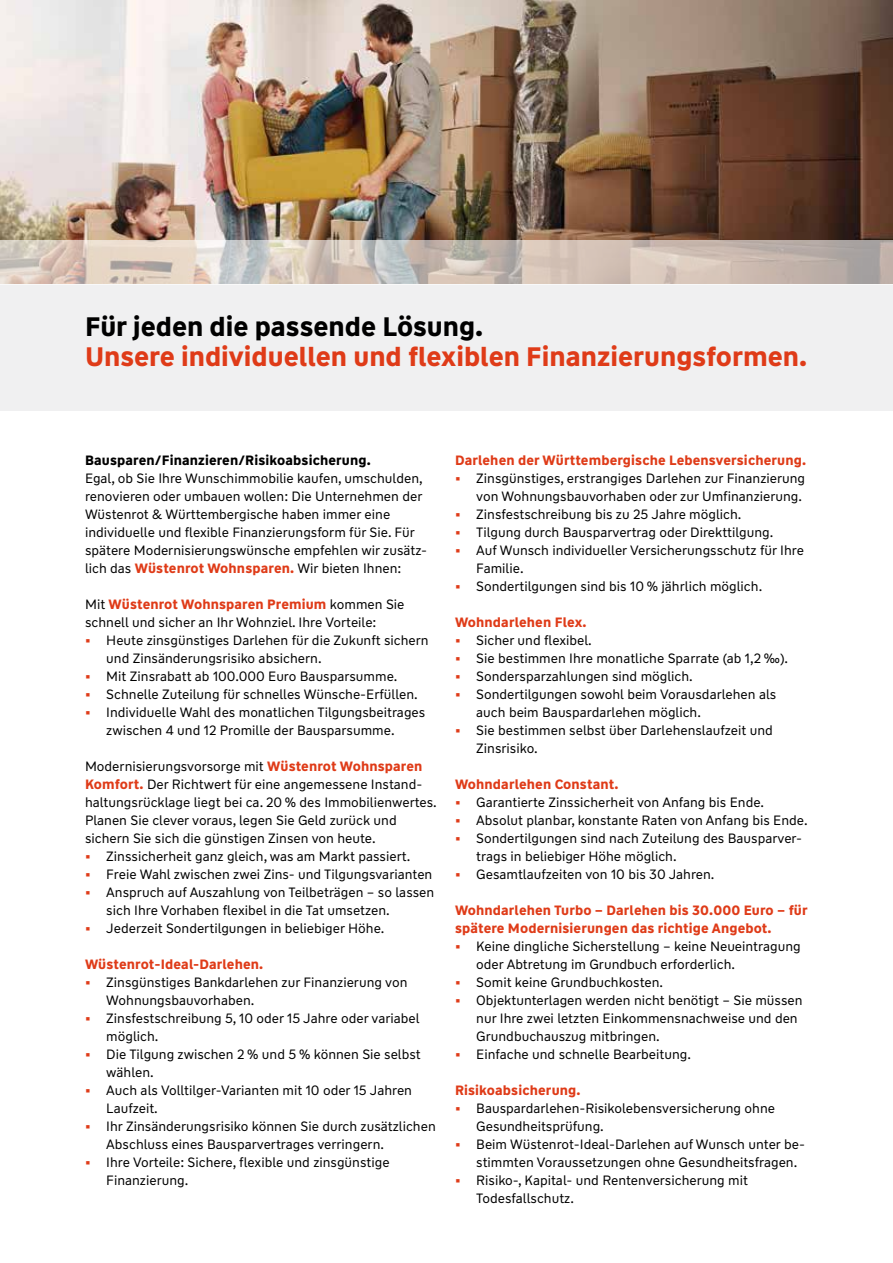
<style>
.page{position:relative;width:893px;height:1263px;background:#fff}
.page>*{position:absolute;margin:0;border:0;box-sizing:border-box;transform-origin:0 0}
.t1{font:700 26.7px "WW Type";color:#df3b18}
.t2{font:700 26.7px "WW Type";color:#000}
.t3{font:13.5px/18px "WW Type";color:#000}
.t4{font:700 13.5px/18px "WW Type";letter-spacing:.01em;color:#df3b18}
.t5{font:700 13.5px "WW Type";letter-spacing:.01em;color:#000}
.s1{font-weight:700;color:#df3b18}
</style>
<div class="page">
<img style="left:0;top:0;width:893px;height:241px">
<div style="left:0;top:285px;width:893px;height:126px;background:#f0f0f1"></div>
<svg style="left:0;top:241px;width:893px;height:43px;background:#cec1b8"></svg>
<h1 class="t2" style="left:85px;top:309px;width:400px">Für jeden die passende Lösung.</h1>
<h1 class="t1" style="left:85px;top:339px;width:724px">Unsere individuellen und flexiblen Finanzierungsformen.</h1>
<p class="t5" style="left:85px;top:451px;width:287px">Bausparen/Finanzieren/Risikoabsicherung.</p>
<p class="t3" style="left:85px;top:469px;width:344px">Egal, ob Sie Ihre Wunschimmobilie kaufen, umschulden, renovieren oder umbauen wollen: Die Unternehmen der Wüstenrot &amp; Württembergische haben immer eine individuelle und flexible Finanzierungsform für Sie. Für spätere Modernisierungswünsche empfehlen wir zusätz&shy;lich das <span class="s1">Wüstenrot Wohnsparen.</span> Wir bieten Ihnen:</p>
<p class="t3" style="left:85px;top:595px;width:321px">Mit <span class="s1">Wüstenrot Wohnsparen Premium</span> kommen Sie schnell und sicher an Ihr Wohnziel. Ihre Vorteile:</p>
<p class="t3" style="left:106px;top:631px;width:324px;text-indent:-21px"><span class="s1">•</span> Heute zinsgünstiges Darlehen für die Zukunft sichern und Zinsänderungsrisiko absichern.</p>
<p class="t3" style="left:85px;top:667px;width:314px"><span class="s1">•</span> Mit Zinsrabatt ab 100.000 Euro Bausparsumme.</p>
<p class="t3" style="left:85px;top:685px;width:334px"><span class="s1">•</span> Schnelle Zuteilung für schnelles Wünsche-Erfüllen.</p>
<p class="t3" style="left:106px;top:703px;width:320px;text-indent:-21px"><span class="s1">•</span> Individuelle Wahl des monatlichen Tilgungsbeitrages zwischen 4 und 12 Promille der Bausparsumme.</p>
<p class="t3" style="left:85px;top:757px;width:353px">Modernisierungsvorsorge mit <span class="s1">Wüstenrot Wohnsparen Komfort.</span> Der Richtwert für eine angemessene Instand&shy;haltungsrücklage liegt bei ca. 20 % des Immobilienwertes.<br>Planen Sie clever voraus, legen Sie Geld zurück und sichern Sie sich die günstigen Zinsen von heute.</p>
<p class="t3" style="left:85px;top:847px;width:327px"><span class="s1">•</span> Zinssicherheit ganz gleich, was am Markt passiert.</p>
<p class="t3" style="left:85px;top:865px;width:349px"><span class="s1">•</span> Freie Wahl zwischen zwei Zins- und Tilgungsvarianten</p>
<p class="t3" style="left:106px;top:883px;width:329px;text-indent:-21px"><span class="s1">•</span> Anspruch auf Auszahlung von Teilbeträgen – so lassen sich Ihre Vorhaben flexibel in die Tat umsetzen.</p>
<p class="t3" style="left:85px;top:919px;width:301px"><span class="s1">•</span> Jederzeit Sondertilgungen in beliebiger Höhe.</p>
<p class="t4" style="left:85px;top:955px;width:180px">Wüstenrot-Ideal-Darlehen.</p>
<p class="t3" style="left:106px;top:973px;width:303px;text-indent:-21px"><span class="s1">•</span> Zinsgünstiges Bankdarlehen zur Finanzierung von<br>Wohnungsbauvorhaben.</p>
<p class="t3" style="left:106px;top:1009px;width:315px;text-indent:-21px"><span class="s1">•</span> Zinsfestschreibung 5, 10 oder 15 Jahre oder variabel möglich.</p>
<p class="t3" style="left:106px;top:1045px;width:316px;text-indent:-21px"><span class="s1">•</span> Die Tilgung zwischen 2 % und 5 % können Sie selbst wählen.</p>
<p class="t3" style="left:106px;top:1081px;width:307px;text-indent:-21px"><span class="s1">•</span> Auch als Volltilger-Varianten mit 10 oder 15 Jahren<br>Laufzeit.</p>
<p class="t3" style="left:106px;top:1117px;width:331px;text-indent:-21px"><span class="s1">•</span> Ihr Zinsänderungsrisiko können Sie durch zusätzlichen<br>Abschluss eines Bausparvertrages verringern.</p>
<p class="t3" style="left:106px;top:1153px;width:285px;text-indent:-21px"><span class="s1">•</span> Ihre Vorteile: Sichere, flexible und zinsgünstige<br>Finanzierung.</p>
<p class="t4" style="left:455px;top:451px;width:353px">Darlehen der Württembergische Lebensversicherung.</p>
<p class="t3" style="left:455px;top:469px;width:352px;text-align:right"><span class="s1">•</span> Zinsgünstiges, erstrangiges Darlehen zur Finanzierung von Wohnungsbauvorhaben oder zur Umfinanzierung.</p>
<p class="t3" style="left:455px;top:505px;width:288px"><span class="s1">•</span> Zinsfestschreibung bis zu 25 Jahre möglich.</p>
<p class="t3" style="left:455px;top:523px;width:320px"><span class="s1">•</span> Tilgung durch Bausparvertrag oder Direkttilgung.</p>
<p class="t3" style="left:476px;top:541px;width:329px;text-indent:-21px"><span class="s1">•</span> Auf Wunsch individueller Versicherungsschutz für Ihre<br>Familie.</p>
<p class="t3" style="left:455px;top:577px;width:309px"><span class="s1">•</span> Sondertilgungen sind bis 10 % jährlich möglich.</p>
<p class="t4" style="left:455px;top:613px;width:133px">Wohndarlehen Flex.</p>
<p class="t3" style="left:455px;top:631px;width:138px"><span class="s1">•</span> Sicher und flexibel.</p>
<p class="t3" style="left:455px;top:649px;width:335px"><span class="s1">•</span> Sie bestimmen Ihre monatliche Sparrate (ab 1,2 ‰).</p>
<p class="t3" style="left:455px;top:667px;width:239px"><span class="s1">•</span> Sondersparzahlungen sind möglich.</p>
<p class="t3" style="left:476px;top:685px;width:302px;text-indent:-21px"><span class="s1">•</span> Sondertilgungen sowohl beim Vorausdarlehen als auch beim Bauspardarlehen möglich.</p>
<p class="t3" style="left:476px;top:721px;width:298px;text-indent:-21px"><span class="s1">•</span> Sie bestimmen selbst über Darlehenslaufzeit und<br>Zinsrisiko.</p>
<p class="t4" style="left:455px;top:775px;width:165px">Wohndarlehen Constant.</p>
<p class="t3" style="left:455px;top:793px;width:311px"><span class="s1">•</span> Garantierte Zinssicherheit von Anfang bis Ende.</p>
<p class="t3" style="left:455px;top:811px;width:354px"><span class="s1">•</span> Absolut planbar, konstante Raten von Anfang bis Ende.</p>
<p class="t3" style="left:476px;top:829px;width:327px;text-indent:-21px"><span class="s1">•</span> Sondertilgungen sind nach Zuteilung des Bausparver&shy;trags in beliebiger Höhe möglich.</p>
<p class="t3" style="left:455px;top:865px;width:261px"><span class="s1">•</span> Gesamtlaufzeiten von 10 bis 30 Jahren.</p>
<p class="t4" style="left:455px;top:901px;width:354px">Wohndarlehen Turbo – Darlehen bis 30.000 Euro – für spätere Modernisierungen das richtige Angebot.</p>
<p class="t3" style="left:476px;top:937px;width:326px;text-indent:-21px"><span class="s1">•</span> Keine dingliche Sicherstellung – keine Neueintragung oder Abtretung im Grundbuch erforderlich.</p>
<p class="t3" style="left:455px;top:973px;width:210px"><span class="s1">•</span> Somit keine Grundbuchkosten.</p>
<p class="t3" style="left:476px;top:991px;width:328px;text-indent:-21px"><span class="s1">•</span> Objektunterlagen werden nicht benötigt – Sie müssen nur Ihre zwei letzten Einkommensnachweise und den<br>Grundbuchauszug mitbringen.</p>
<p class="t3" style="left:455px;top:1045px;width:238px"><span class="s1">•</span> Einfache und schnelle Bearbeitung.</p>
<p class="t4" style="left:455px;top:1081px;width:127px">Risikoabsicherung.</p>
<p class="t3" style="left:476px;top:1099px;width:300px;text-indent:-21px"><span class="s1">•</span> Bauspardarlehen-Risikolebensversicherung ohne<br>Gesundheitsprüfung.</p>
<p class="t3" style="left:476px;top:1135px;width:330px;text-indent:-21px"><span class="s1">•</span> Beim Wüstenrot-Ideal-Darlehen auf Wunsch unter be&shy;stimmten Voraussetzungen ohne Gesundheitsfragen.</p>
<p class="t3" style="left:476px;top:1171px;width:273px;text-indent:-21px"><span class="s1">•</span> Risiko-, Kapital- und Rentenversicherung mit<br>Todesfallschutz.</p>
</div>
